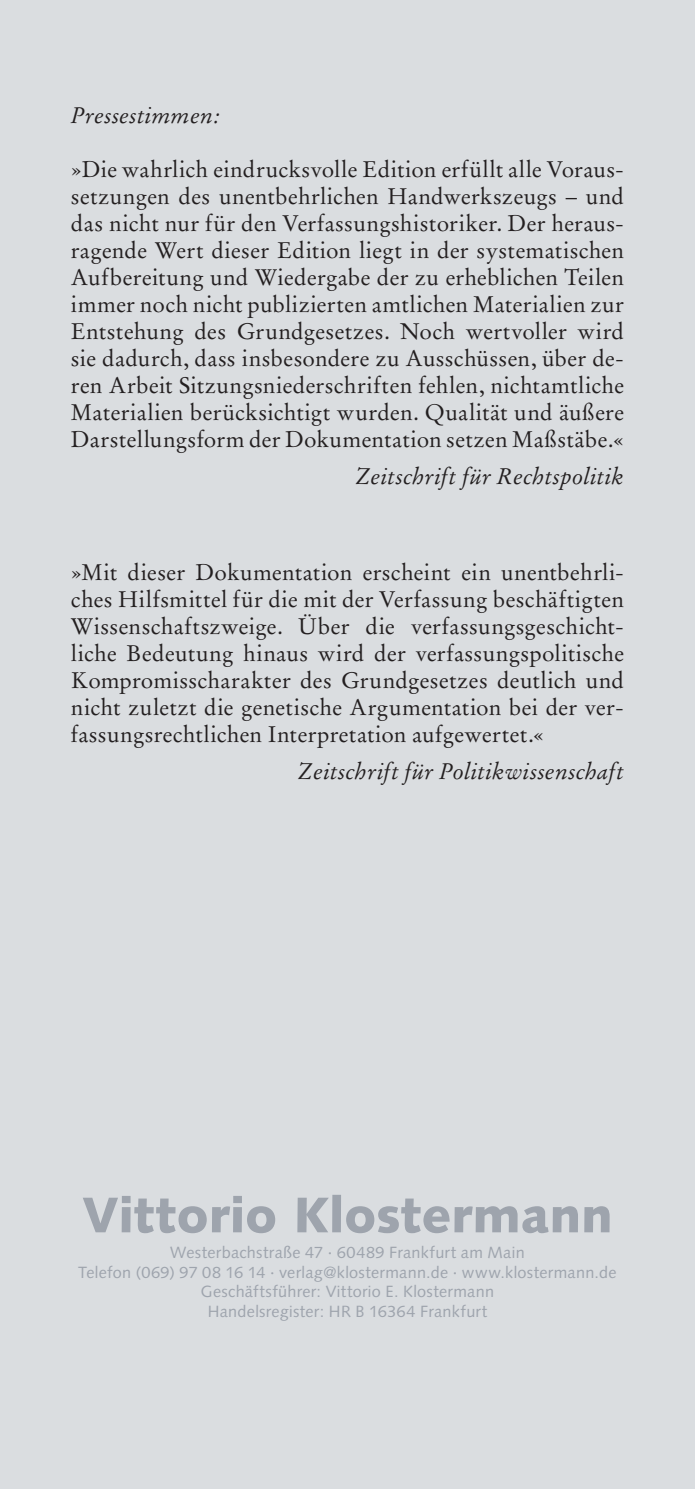
<style>
.page{position:relative;width:695px;height:1489px;background:#fff}
.page>*{position:absolute;margin:0;border:0;box-sizing:border-box;transform-origin:0 0}
.t1{font:900 50px "Syntax LT Std";color:#9ea4ad}
.Fließtext{font:22.5px/27px "BKA Stempel Garamond";letter-spacing:.015em;color:#231f20;text-align:justify}
.Fließtext-2{font:italic 22.5px "BKA Stempel Garamond";letter-spacing:.015em;color:#231f20}
.t2{font:16.25px/19.5px "Syntax LT Std";letter-spacing:.02em;color:#9ea4ad;text-align:center}
</style>
<div class="page">
<div style="left:0;top:0;width:694px;height:1488px;background:#dadde0"></div>
<p class="Fließtext-2" style="left:71px;top:101px;width:149px">Pressestimmen:</p>
<p class="Fließtext" style="left:71px;top:155px;width:554px">»Die wahrlich eindrucksvolle Edition erfüllt alle Voraus&shy;setzungen des unentbehrlichen Handwerkszeugs – und das nicht nur für den Verfassungshistoriker. Der heraus&shy;ragende Wert dieser Edition liegt in der systematischen Aufbereitung und Wiedergabe der zu erheblichen Teilen immer noch nicht publizierten amtlichen Materialien zur Entstehung des Grundgesetzes. Noch wertvoller wird sie dadurch, dass insbesondere zu Ausschüssen, über de&shy;ren Arbeit Sitzungsniederschriften fehlen, nichtamtliche Materialien berücksichtigt wurden. Qualität und äußere Darstellungsform der Dokumentation setzen Maßstäbe.«</p>
<p class="Fließtext-2" style="left:355px;top:463px;width:270px">Zeitschrift für Rechtspolitik</p>
<p class="Fließtext" style="left:71px;top:558px;width:554px">»Mit dieser Dokumentation erscheint ein unentbehrli&shy;ches Hilfsmittel für die mit der Verfassung beschäftigten Wissenschaftszweige. Über die verfassungsgeschicht&shy;liche Bedeutung hinaus wird der verfassungspolitische Kompromisscharakter des Grundgesetzes deutlich und nicht zuletzt die genetische Argumentation bei der ver&shy;fassungsrechtlichen Interpretation aufgewertet.«</p>
<p class="Fließtext-2" style="left:297px;top:757px;width:328px">Zeitschrift für Politikwissenschaft</p>
<p class="t1" style="left:82px;top:1184px;width:531px">Vittorio Klostermann</p>
<p class="t2" style="left:78px;top:1242px;width:540px">Westerbachstraße 47 · 60489 Frankfurt am Main<br>Telefon (069) 97 08 16 14 · verlag@klostermann.de · www.klostermann.de</p>
<p class="t2" style="left:201px;top:1281px;width:295px">Geschäftsführer: Vittorio E. Klostermann</p>
<p class="t2" style="left:208px;top:1301px;width:281px">Handelsregister: HR B 16364 Frankfurt</p>
</div>
